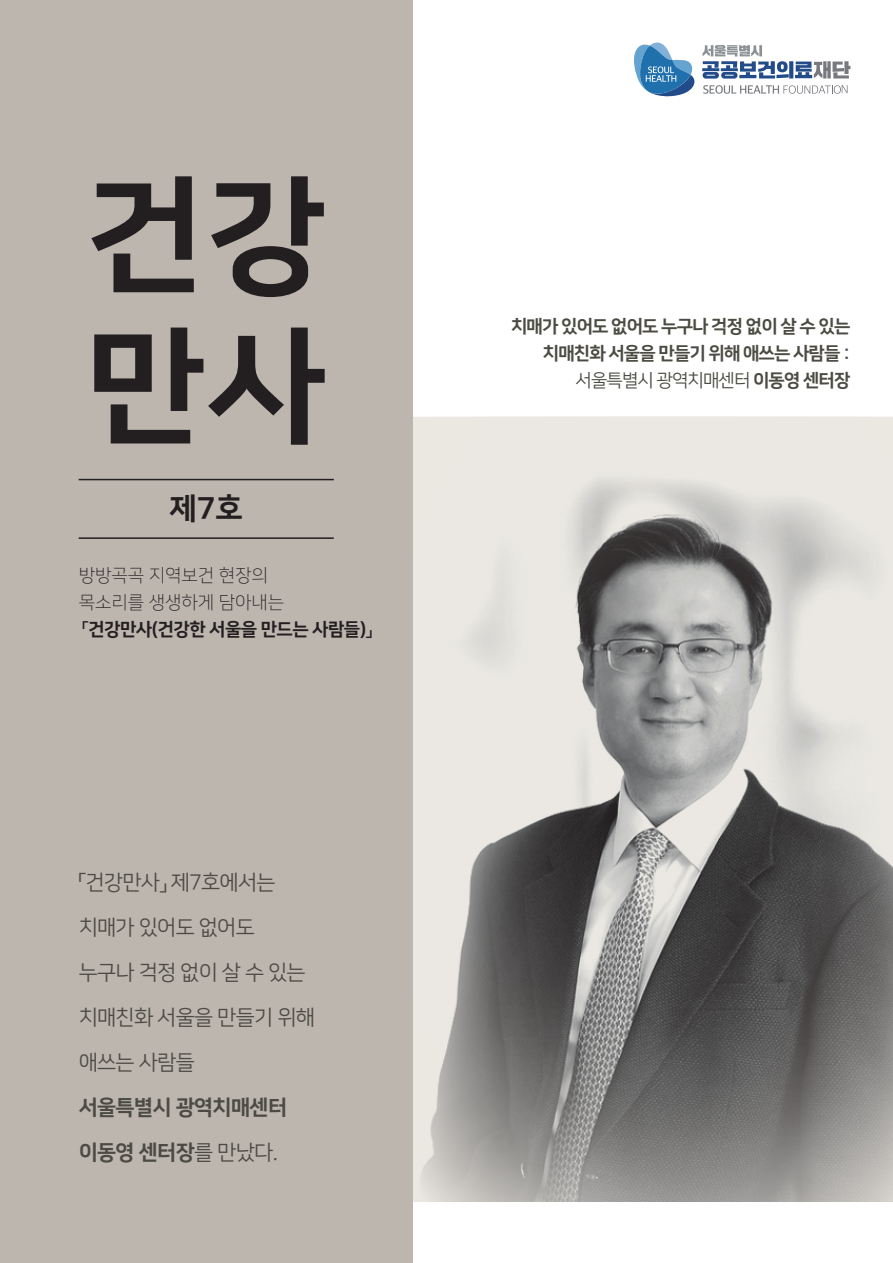
<style>
.page{position:relative;width:893px;height:1263px;background:#fff}
.page>*{position:absolute;margin:0;border:0;box-sizing:border-box;transform-origin:0 0}
.t1{font:126px/151.2px "Nanum Square OTFEB";color:#231f20;scale:1.05 1}
.t2{font:30px "Nanum Square OTFEB";color:#231f20}
.t3{font:21px/45px "Nanum Square OTFR";letter-spacing:-.03em;color:#4c4b43}
.t4{font:21px/45px "Nanum Square OTFEB";letter-spacing:-.03em;color:#4c4b43}
.t5{font:18px/27px "Nanum Square OTFEB";letter-spacing:-.05em;color:#4c4b43;text-align:right}
.t6{font:18px/27px "Nanum Square OTFL";color:#231f20}
.t7{font:18px "Nanum Square OTFEB";letter-spacing:-.03em;color:#231f20}
.t8{font:18px "Nanum Square OTFR";letter-spacing:-.05em;color:#4c4b43}
.s1{font-family:"Nanum Square OTFR"}
.s2{font-family:"Nanum Square OTFEB"}
</style>
<div class="page">
<img style="left:412px;top:417px;width:481px;height:784px">
<div style="left:0;top:0;width:412px;height:1263px;background:#bcb6af"></div>
<svg style="left:703px;top:85px;width:144px;height:9px"></svg>
<svg style="left:702px;top:45px;width:148px;height:34px"></svg>
<svg style="left:634px;top:42px;width:61px;height:55px"></svg>
<hr style="left:79px;top:537px;width:255px;height:2px;background:#231f20">
<hr style="left:79px;top:479px;width:255px;height:1px;background:#231f20">
<h1 class="t1" style="left:86px;top:161px;width:231px">건강 만사</h1>
<h2 class="t2" style="left:170px;top:492px;width:75px">제7호</h2>
<p class="t6" style="left:79px;top:562px;width:207px">방방곡곡 지역보건 현장의 목소리를 생생하게 담아내는</p>
<p class="t7" style="left:83px;top:619px;width:291px">「건강만사(건강한 서울을 만드는 사람들)」</p>
<p class="t3" style="left:79px;top:860px;width:238px">「건강만사」 제7호에서는 치매가 있어도 없어도 누구나 걱정 없이 살 수 있는 치매친화 서울을 만들기 위해 애쓰는 사람들</p>
<p class="t4" style="left:79px;top:1085px;width:210px">서울특별시 광역치매센터 이동영 센터장<span class="s1">를 만났다.</span></p>
<p class="t5" style="left:511px;top:313px;width:341px">치매가 있어도 없어도 누구나 걱정 없이 살 수 있는 치매친화 서울을 만들기 위해 애쓰는 사람들 :</p>
<p class="t8" style="left:576px;top:371px;width:276px">서울특별시 광역치매센터 <span class="s2">이동영 센터장</span></p>
</div>
